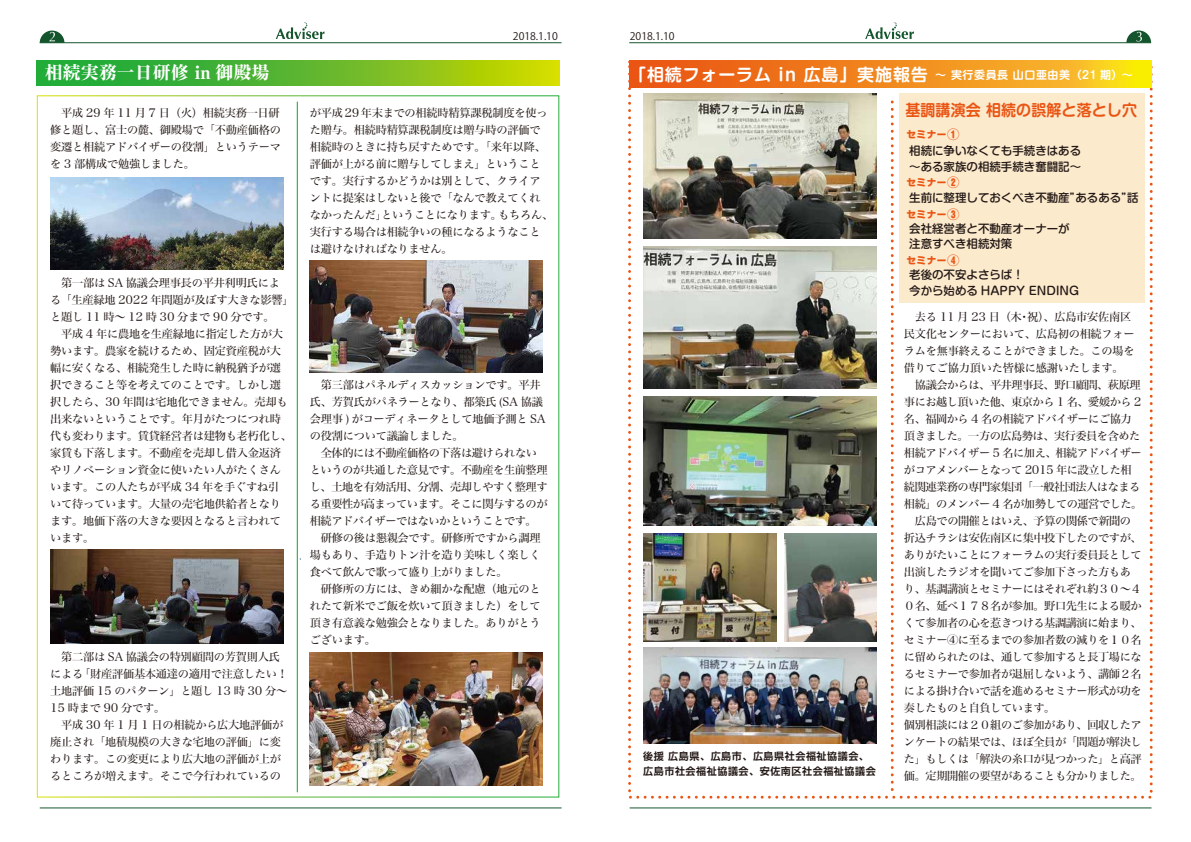
<style>
.page{position:relative;width:1191px;height:842px;background:#fff}
.page>*{position:absolute;margin:0;border:0;box-sizing:border-box;transform-origin:0 0}
.t1{font:800 18px "Ryumin Pro";color:#fff}
.t2{font:700 17px "Shin M Go Pro De";letter-spacing:.05em;color:#fff}
.t3{font:700 15.7px "Shin M Go Pro De";letter-spacing:.01em;color:#ea5514;scale:.95 1}
.t4{font:500 11.5px/15.5px "Shin M Go Pro";color:#221815}
.t5{font:11.2px/17px "Hiragino Min W4 90 msp RKSJ H";letter-spacing:-.02em;color:#221815}
.t6{font:11.2px "Hiragino Min W4 90 msp RKSJ H";letter-spacing:-.045em;color:#221815}
.t7{font:10.5px "Koz Go Pr 6 N";color:#221815}
.t8{font:700 10.1px/15px "Shin Go Pro De";letter-spacing:.05em;color:#221815}
.t9{font:800 9.6px "Shin M Go Pro";letter-spacing:.05em;color:#ea5514}
.s1{font-size:11px}
.s2{font-size:12.4px}
</style>
<div class="page">
<div style="left:899px;top:93px;width:245px;height:210px;background:#fceacd"></div>
<svg style="left:36px;top:95px;width:524px;height:703px"></svg>
<hr style="left:40px;top:807px;width:521px;height:1px;background:#15552d">
<hr style="left:629px;top:807px;width:522px;height:1px;background:#15552d">
<svg style="left:276px;top:22px;width:48px;height:17px"></svg>
<hr style="left:629px;top:42px;width:522px;height:1px;background:#15552d">
<hr style="left:40px;top:42px;width:521px;height:1px;background:#15552d">
<svg style="left:865px;top:22px;width:49px;height:17px"></svg>
<svg style="left:40px;top:31px;width:24px;height:11px"></svg>
<svg style="left:1126px;top:30px;width:25px;height:13px"></svg>
<svg style="left:37px;top:61px;width:522px;height:25px;background:#65ba26"></svg>
<hr style="left:297px;top:102px;width:1px;height:690px;background:#fff">
<svg style="left:890px;top:102px;width:3px;height:689px"></svg>
<svg style="left:629px;top:61px;width:522px;height:27px;background:#f18e1c"></svg>
<img style="left:50px;top:178px;width:233px;height:91px">
<img style="left:309px;top:261px;width:233px;height:111px">
<img style="left:309px;top:653px;width:233px;height:132px">
<img style="left:50px;top:550px;width:233px;height:93px">
<img style="left:643px;top:93px;width:233px;height:146px">
<img style="left:643px;top:246px;width:233px;height:143px">
<img style="left:643px;top:396px;width:233px;height:130px">
<img style="left:784px;top:533px;width:92px;height:108px">
<img style="left:643px;top:533px;width:134px;height:108px">
<img style="left:643px;top:647px;width:233px;height:96px">
<h1 class="t1" style="left:45px;top:59px;width:226px">相続実務一日研修 in 御殿場</h1>
<p class="t5" style="left:50px;top:104px;width:232px;text-align:justify">　平成 29 年 11 月 7 日（火）相続実務一日研修と題し、富士の麓、御殿場で「不動産価格の変遷と相続アドバイザーの役割」というテーマを 3 部構成で勉強しました。</p>
<p class="t5" style="left:50px;top:274px;width:245px">　第一部は SA 協議会理事長の平井利明氏による「生産緑地 2022 年問題が及ぼす大きな影響」と題し 11 時～ 12 時 30 分まで 90 分です。<br>　平成 4 年に農地を生産緑地に指定した方が大勢います。農家を続けるため、固定資産税が大幅に安くなる、相続発生した時に納税猶予が選択できること等を考えてのことです。しかし選択したら、30 年間は宅地化できません。売却も出来ないということです。年月がたつにつれ時代も変わります。賃貸経営者は建物も老朽化し、家賃も下落します。不動産を売却し借入金返済やリノベーション資金に使いたい人がたくさんいます。この人たちが平成 34 年を手ぐすね引<br>いて待っています。大量の売宅地供給者となります。地価下落の大きな要因となると言われています。</p>
<p class="t5" style="left:50px;top:648px;width:239px">　第二部は SA 協議会の特別顧問の芳賀則人氏による「財産評価基本通達の適用で注意したい！土地評価 15 のパターン」と題し 13 時 30 分～<br>15 時まで 90 分です。<br>　平成 30 年 1 月 1 日の相続から広大地評価が廃止され「地積規模の大きな宅地の評価」に変わります。この変更により広大地の評価が上がるところが増えます。そこで今行われているの</p>
<p class="t7" style="left:513px;top:30px;width:46px">2018.1.10</p>
<p class="t7" style="left:630px;top:30px;width:46px">2018.1.10</p>
<p class="t5" style="left:310px;top:104px;width:245px">が平成29年末までの相続時精算課税制度を使った贈与。相続時精算課税制度は贈与時の評価で相続時のときに持ち戻すためです。「来年以降、評価が上がる前に贈与してしまえ」ということです。実行するかどうかは別として、クライアントに提案はしないと後で「なんで教えてくれなかったんだ」ということになります。もちろん、実行する場合は相続争いの種になるようなことは避けなければなりません。</p>
<p class="t5" style="left:310px;top:376px;width:237px">　第三部はパネルディスカッションです。平井氏、芳賀氏がパネラーとなり、都築氏 (SA 協議会理事 ) がコーディネータとして地価予測と SAの役割について議論しました。</p>
<p class="t5" style="left:310px;top:445px;width:239px;text-indent:11px">全体的には不動産価格の下落は避けられないというのが共通した意見です。不動産を生前整理し、土地を有効活用、分割、売却しやすく整理する重要性が高まっています。そこに関与するのが相続アドバイザーではないかということです。　研修の後は懇親会です。研修所ですから調理場もあり、手造りトン汁を造り美味しく楽しく食べて飲んで歌って盛り上がりました。<br>　研修所の方には、きめ細かな配慮（地元のとれたて新米でご飯を炊いて頂きました）をして頂き有意義な勉強会となりました。ありがとうございます。</p>
<h2 class="t2" style="left:629px;top:61px;width:505px">「相続フォーラム in 広島」実施報告 <span class="s1">～ 実行委員長 山口亜由美（21 期）～</span></h2>
<h3 class="t3" style="left:905px;top:97px;width:245px">基調講演会 相続の誤解と落とし穴</h3>
<p class="t9" style="left:906px;top:127px;width:54px">セミナー<span class="s2">①</span></p>
<p class="t9" style="left:906px;top:175px;width:54px">セミナー<span class="s2">②</span></p>
<p class="t9" style="left:906px;top:207px;width:54px">セミナー<span class="s2">③</span></p>
<p class="t9" style="left:906px;top:253px;width:54px">セミナー<span class="s2">④</span></p>
<p class="t4" style="left:909px;top:142px;width:173px">相続に争いなくても手続きはある～ある家族の相続手続き奮闘記～</p>
<p class="t4" style="left:909px;top:188px;width:231px">生前に整理しておくべき不動産”あるある”話</p>
<p class="t4" style="left:909px;top:219px;width:162px">会社経営者と不動産オーナーが注意すべき相続対策</p>
<p class="t4" style="left:909px;top:266px;width:171px">老後の不安よさらば！<br>今から始める HAPPY ENDING</p>
<p class="t8" style="left:643px;top:748px;width:234px">後援 広島県、広島市、広島県社会福祉協議会、広島市社会福祉協議会、安佐南区社会福祉協議会</p>
<p class="t5" style="left:904px;top:308px;width:229px">　去る 11 月 23 日（木･祝）、広島市安佐南区</p>
<p class="t5" style="left:904px;top:325px;width:232px">民文化センターにおいて、広島初の相続フォー</p>
<p class="t5" style="left:904px;top:342px;width:232px">ラムを無事終えることができました。この場を</p>
<p class="t5" style="left:904px;top:359px;width:221px">借りてご協力頂いた皆様に感謝いたします。</p>
<p class="t6" style="left:915px;top:379px;width:227px">協議会からは、平井理事長、野口顧問、萩原理</p>
<p class="t6" style="left:904px;top:396px;width:239px">事にお越し頂いた他、東京から 1 名、愛媛から 2</p>
<p class="t6" style="left:904px;top:413px;width:229px">名、福岡から 4 名の相続アドバイザーにご協力</p>
<p class="t6" style="left:904px;top:430px;width:238px">頂きました。一方の広島勢は、実行委員を含めた</p>
<p class="t6" style="left:904px;top:447px;width:239px">相続アドバイザー 5 名に加え、相続アドバイザー</p>
<p class="t6" style="left:904px;top:464px;width:229px">がコアメンバーとなって 2015 年に設立した相</p>
<p class="t6" style="left:904px;top:481px;width:238px">続関連業務の専門家集団「一般社団法人はなまる</p>
<p class="t6" style="left:904px;top:498px;width:240px">相続」のメンバー 4 名が加勢しての運営でした。</p>
<p class="t5" style="left:915px;top:512px;width:218px">広島での開催とはいえ、予算の関係で新聞の</p>
<p class="t5" style="left:904px;top:529px;width:239px">折込チラシは安佐南区に集中投下したのですが、</p>
<p class="t5" style="left:904px;top:546px;width:239px">ありがたいことにフォーラムの実行委員長として</p>
<p class="t5" style="left:904px;top:563px;width:228px">出演したラジオを聞いてご参加下さった方もあ</p>
<p class="t5" style="left:904px;top:580px;width:239px">り、基調講演とセミナーにはそれぞれ約３０～４</p>
<p class="t5" style="left:904px;top:597px;width:239px">０名、延べ１７８名が参加。野口先生による暖か</p>
<p class="t5" style="left:904px;top:614px;width:239px">くて参加者の心を惹きつける基調講演に始まり、</p>
<p class="t5" style="left:904px;top:631px;width:239px">セミナー④に至るまでの参加者数の減りを１０名</p>
<p class="t5" style="left:904px;top:648px;width:239px">に留められたのは、通して参加すると長丁場にな</p>
<p class="t5" style="left:904px;top:665px;width:239px">るセミナーで参加者が退屈しないよう、講師２名</p>
<p class="t5" style="left:904px;top:682px;width:239px">による掛け合いで話を進めるセミナー形式が功を</p>
<p class="t5" style="left:904px;top:699px;width:153px">奏したものと自負しています。</p>
<p class="t5" style="left:904px;top:716px;width:239px">個別相談には２０組のご参加があり、回収したア</p>
<p class="t5" style="left:904px;top:733px;width:239px">ンケートの結果では、ほぼ全員が「問題が解決し</p>
<p class="t5" style="left:904px;top:750px;width:239px">た」もしくは「解決の糸口が見つかった」と高評</p>
<p class="t5" style="left:904px;top:767px;width:239px">価。定期開催の要望があることも分かりました。</p>
</div>
